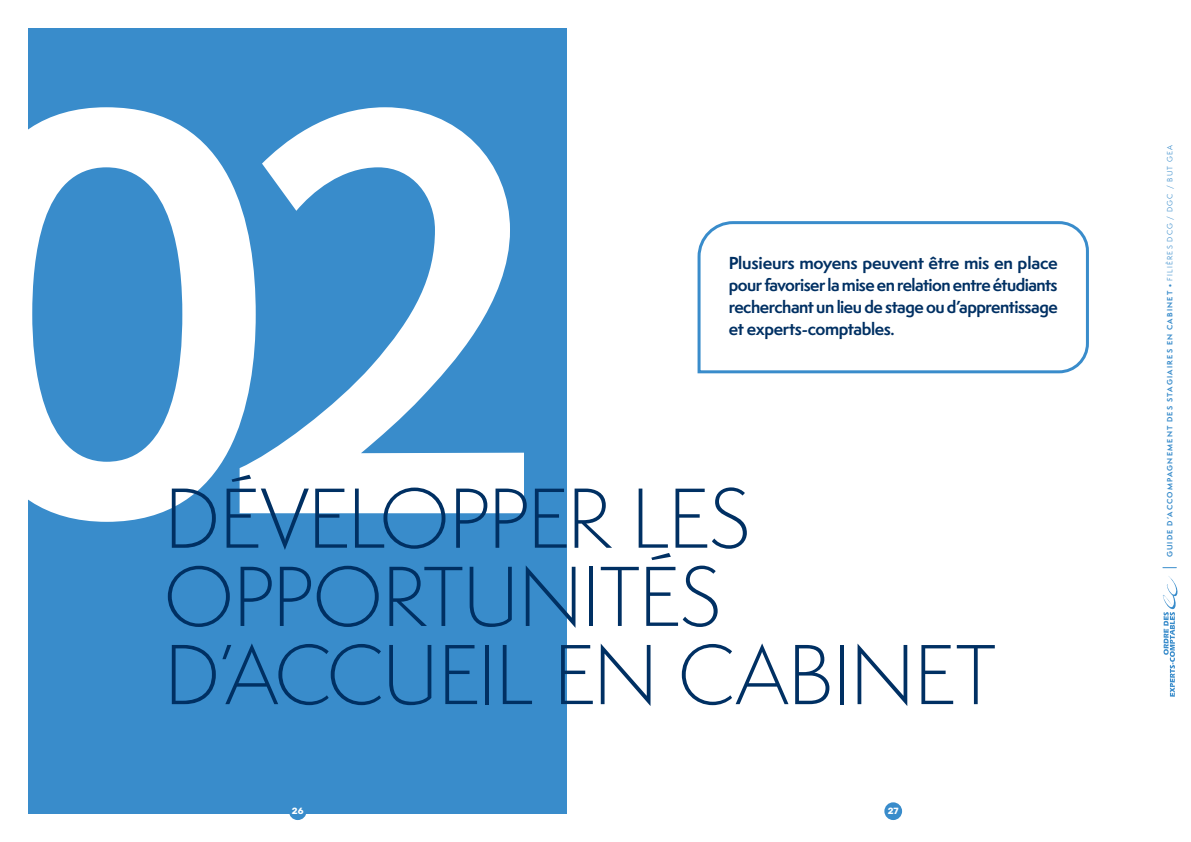
<style>
.page{position:relative;width:1191px;height:842px;background:#fff}
.page>*{position:absolute;margin:0;border:0;box-sizing:border-box;transform-origin:0 0}
.t1{font:700 531.4px "Semplicita Pro";color:#fff}
.t2{font:300 78.2px/78.2px "Semplicita Pro";letter-spacing:-.03em;color:#003063}
.t3{font:700 16px/22px "Semplicita Pro";letter-spacing:-.03em;color:#003063;text-align:justify}
.t4{font:300 9px "Rubik";color:#fff}
.t5{font:700 7px "Semplicita Pro";letter-spacing:.17em;color:#398ccb}
.s1{font-weight:400}
</style>
<div class="page">
<svg style="left:697px;top:221px;width:392px;height:153px"></svg>
<div style="left:28px;top:28px;width:539px;height:786px;background:#398ccb"></div>
<div style="left:884px;top:802px;width:18px;height:18px;background:#398ccb;border-radius:50%"></div>
<svg style="left:1162px;top:576px;width:16px;height:121px"></svg>
<svg style="left:1162px;top:567px;width:14px;height:1px"></svg>
<div style="left:289px;top:802px;width:17px;height:18px;background:#398ccb;border-radius:50%"></div>
<h1 class="t1" style="left:-71px;top:-84px;width:622px">02</h1>
<p class="t3" style="left:729px;top:252px;width:330px">Plusieurs moyens peuvent être mis en place pour favoriser la mise en relation entre étudiants recherchant un lieu de stage ou d’apprentissage et experts-comptables.</p>
<h2 class="t2" style="left:163px;top:479px;width:834px">DÉVELOPPER LES<br>OPPORTUNITÉS<br>D’ACCUEIL EN CABINET</h2>
<p class="t4" style="left:292px;top:806px;width:13px">26</p>
<p class="t4" style="left:887px;top:806px;width:13px">27</p>
<p class="t5" style="left:1164px;top:557px;width:414px;rotate:-90deg">GUIDE D’ACCOMPAGNEMENT DES STAGIAIRES EN CABINET • <span class="s1">FILIÈRES DCG / DGC / BUT GEA</span></p>
</div>
